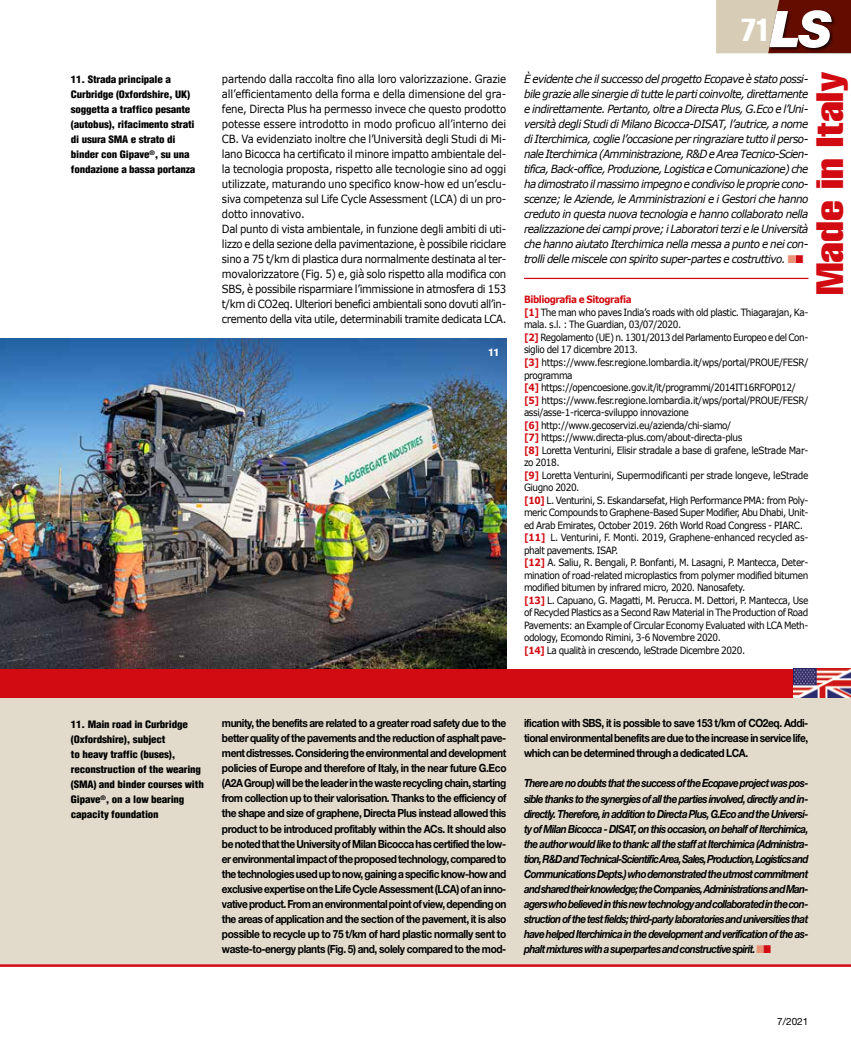
<style>
.page{position:relative;width:851px;height:1053px;background:#fff}
.page>*{position:absolute;margin:0;border:0;box-sizing:border-box;transform-origin:0 0}
.t1{font:extra-condensed 37.5px "Helvetica";color:#d20a11;scale:1.3 1}
.t2{font:extra-condensed 31.25px "Helvetica";color:#fff}
.t3{font:700 11.25px/15px "Helvetica Neue";letter-spacing:-.045em;color:#000;text-align:justify;scale:.9 1}
.t4{font:11.25px/15px "Verdana";letter-spacing:-.025em;color:#000;scale:.9 1}
.t5{font:italic 700 11.25px/15px "Helvetica Neue";letter-spacing:-.065em;color:#000;text-align:justify;scale:.88 1}
.t6{font:italic 11.25px/15px "Verdana";letter-spacing:-.05em;color:#000;text-align:justify;scale:.92 1}
.t7{font:10px/12.5px "Verdana";letter-spacing:-.05em;color:#000;scale:.89 1}
.t8{font:900 condensed 10px/15px "Helvetica";letter-spacing:-.015em;color:#000;scale:1.1 1}
.t9{font:10px "Helvetica Neue";color:#000}
.t10{font:900 condensed 10px "Helvetica";color:#fff;scale:1.1 1}
.s1{font-family:"Helvetica Neue";font-weight:900;font-style:italic;font-stretch:normal;font-size:50.5px}
.s2{color:#ea9477}
.s3{color:#d20a11}
.s4{font-weight:700;color:#d20a11}
</style>
<div class="page">
<img style="left:0;top:338px;width:506px;height:330px">
<div style="left:0;top:668px;width:850px;height:296px;background:#e2dbcb"></div>
<div style="left:0;top:668px;width:850px;height:29px;background:#d20a11"></div>
<img style="left:793px;top:668px;width:57px;height:29px">
<hr style="left:0;top:964px;width:850px;height:2px;background:#d20a11">
<svg style="left:716px;top:0;width:134px;height:53px;background:#b3917e"></svg>
<div style="left:768px;top:9px;width:68px;height:44px;background:#000;opacity:.75"></div>
<hr style="left:524px;top:278px;width:284px;height:1px;background:#d20a11">
<p class="t8" style="left:71px;top:72px;width:115px">11. Strada principale a<br>Curbridge (Oxfordshire, UK) soggetta a traffico pesante (autobus), rifacimento strati di usura SMA e strato di binder con Gipave<sup>®</sup>, su una fondazione a bassa portanza</p>
<h2 class="t2" style="left:741px;top:10px;width:92px">71<span class="s1">LS</span></h2>
<p class="t4" style="left:222px;top:72px;width:317px">partendo dalla raccolta fino alla loro valorizzazione. Grazie all’efficientamento della forma e della dimensione del gra&shy;fene, Directa Plus ha permesso invece che questo prodotto potesse essere introdotto in modo proficuo all’interno dei CB. Va evidenziato inoltre che l’Università degli Studi di Mi&shy;lano Bicocca ha certificato il minore impatto ambientale del&shy;la tecnologia proposta, rispetto alle tecnologie sino ad oggi utilizzate, maturando uno specifico know-how ed un’esclu&shy;siva competenza sul Life Cycle Assessment (LCA) di un pro&shy;dotto innovativo.<br>Dal punto di vista ambientale, in funzione degli ambiti di uti&shy;lizzo e della sezione della pavimentazione, è possibile riciclare sino a 75 t/km di plastica dura normalmente destinata al ter&shy;movalorizzatore (Fig. 5) e, già solo rispetto alla modifica con SBS, è possibile risparmiare l’immissione in atmosfera di 153 t/km di CO2eq. Ulteriori benefici ambientali sono dovuti all’in&shy;cremento della vita utile, determinabili tramite dedicata LCA.</p>
<p class="t6" style="left:524px;top:71px;width:310px">È evidente che il successo del progetto Ecopave è stato possi&shy;bile grazie alle sinergie di tutte le parti coinvolte, direttamente e indirettamente. Pertanto, oltre a Directa Plus, G.Eco e l’Uni&shy;versità degli Studi di Milano Bicocca-DISAT, l’autrice, a nome di Iterchimica, coglie l’occasione per ringraziare tutto il perso&shy;nale Iterchimica (Amministrazione, R&amp;D e Area Tecnico-Scien&shy;tifica, Back-office, Produzione, Logistica e Comunicazione) che ha dimostrato il massimo impegno e condiviso le proprie cono&shy;scenze; le Aziende, le Amministrazioni e i Gestori che hanno creduto in questa nuova tecnologia e hanno collaborato nella realizzazione dei campi prove; i Laboratori terzi e le Università che hanno aiutato Iterchimica nella messa a punto e nei con&shy;trolli delle miscele con spirito super-partes e costruttivo. <span class="s2">■</span><span class="s3">■</span></p>
<h1 class="t1" style="left:805px;top:295px;width:174px;rotate:-90deg">Made in Italy</h1>
<p class="t7" style="left:524px;top:293px;width:321px"><span class="s4">Bibliografia e Sitografia<br>[1]</span> The man who paves India’s roads with old plastic. Thiagarajan, Ka&shy;mala. s.l. : The Guardian, 03/07/2020.<br><span class="s4">[2]</span> Regolamento (UE) n. 1301/2013 del Parlamento Europeo e del Con&shy;siglio del 17 dicembre 2013.<br><span class="s4">[3]</span> https://www.fesr.regione.lombardia.it/wps/portal/PROUE/FESR/ programma<br><span class="s4">[4]</span> https://opencoesione.gov.it/it/programmi/2014IT16RFOP012/ <span class="s4">[5]</span> https://www.fesr.regione.lombardia.it/wps/portal/PROUE/FESR/ assi/asse-1-ricerca-sviluppo innovazione<br><span class="s4">[6]</span> http://www.gecoservizi.eu/azienda/chi-siamo/<br><span class="s4">[7]</span> https://www.directa-plus.com/about-directa-plus<br><span class="s4">[8]</span> Loretta Venturini, Elisir stradale a base di grafene, leStrade Mar&shy;zo 2018.<br><span class="s4">[9]</span> Loretta Venturini, Supermodificanti per strade longeve, leStrade Giugno 2020.<br><span class="s4">[10]</span> L. Venturini, S. Eskandarsefat, High Performance PMA: from Poly&shy;meric Compounds to Graphene-Based Super Modifier, Abu Dhabi, Unit&shy;ed Arab Emirates, October 2019. 26th World Road Congress - PIARC. <span class="s4">[11]</span> L. Venturini, F. Monti. 2019, Graphene-enhanced recycled as&shy;phalt pavements. ISAP.<br><span class="s4">[12]</span> A. Saliu, R. Bengali, P. Bonfanti, M. Lasagni, P. Mantecca, Deter&shy;mination of road-related microplastics from polymer modified bitumen modified bitumen by infrared micro, 2020. Nanosafety.<br><span class="s4">[13]</span> L. Capuano, G. Magatti, M. Perucca. M. Dettori, P. Mantecca, Use of Recycled Plastics as a Second Raw Material in The Production of Road Pavements: an Example of Circular Economy Evaluated with LCA Meth&shy;odology, Ecomondo Rimini, 3-6 Novembre 2020.<br><span class="s4">[14]</span> La qualità in crescendo, leStrade Dicembre 2020.</p>
<p class="t10" style="left:488px;top:346px;width:11px">11</p>
<p class="t8" style="left:71px;top:717px;width:122px">11. Main road in Curbridge (Oxfordshire), subject<br>to heavy traffic (buses), reconstruction of the wearing (SMA) and binder courses with<br>Gipave<sup>®</sup>, on a low bearing capacity foundation</p>
<p class="t3" style="left:222px;top:715px;width:317px">munity, the benefits are related to a greater road safety due to the better quality of the pavements and the reduction of asphalt pave&shy;ment distresses. Considering the environmental and development policies of Europe and therefore of Italy, in the near future G.Eco (A2A Group) will be the leader in the waste recycling chain, starting from collection up to their valorisation. Thanks to the efficiency of the shape and size of graphene, Directa Plus instead allowed this product to be introduced profitably within the ACs. It should also be noted that the University of Milan Bicocca has certified the low&shy;er environmental impact of the proposed technology, compared to the technologies used up to now, gaining a specific know-how and exclusive expertise on the Life Cycle Assessment (LCA) of an inno&shy;vative product. From an environmental point of view, depending on the areas of application and the section of the pavement, it is also possible to recycle up to 75 t/km of hard plastic normally sent to waste-to-energy plants (Fig. 5) and, solely compared to the mod-</p>
<p class="t3" style="left:524px;top:715px;width:317px">ification with SBS, it is possible to save 153 t/km of CO2eq. Addi&shy;tional environmental benefits are due to the increase in service life, which can be determined through a dedicated LCA.</p>
<p class="t5" style="left:524px;top:775px;width:325px">There are no doubts that the success of the Ecopave project was pos&shy;sible thanks to the synergies of all the parties involved, directly and in&shy;directly. Therefore, in addition to Directa Plus, G.Eco and the Universi&shy;ty of Milan Bicocca - DISAT, on this occasion, on behalf of Iterchimica, the author would like to thank: all the staff at Iterchimica (Administra&shy;tion, R&amp;D and Technical-Scientific Area, Sales, Production, Logistics and Communications Depts.) who demonstrated the utmost commitment and shared their knowledge; the Companies, Administrations and Man&shy;agers who believed in this new technology and collaborated in the con&shy;struction of the test fields; third-party laboratories and universities that have helped Iterchimica in the development and verification of the as&shy;phalt mixtures with a superpartes and constructive spirit. <span class="s2">■</span><span class="s3">■</span></p>
<p class="t9" style="left:777px;top:1015px;width:33px">7/2021</p>
</div>
